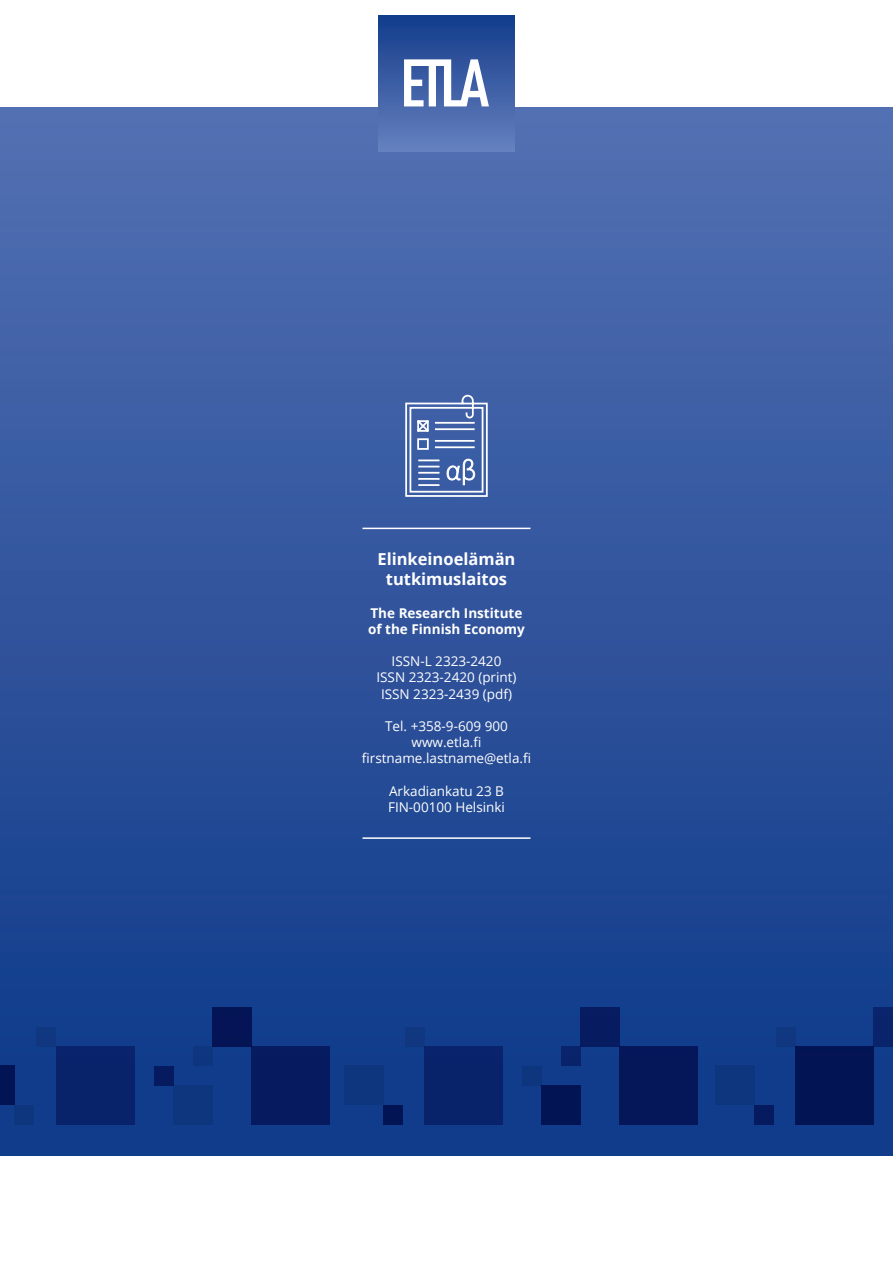
<style>
.page{position:relative;width:893px;height:1263px;background:#fff}
.page>*{position:absolute;margin:0;border:0;box-sizing:border-box;transform-origin:0 0}
.t1{font:700 16.5px/19.8px "Open Sans";color:#fff;text-align:center}
.t2{font:13.5px/16.2px "Open Sans";color:#fff;text-align:center}
.t3{font:700 13.5px/16.2px "Open Sans";color:#fff}
</style>
<div class="page">
<div style="left:0;top:108px;width:893px;height:1047px;background:linear-gradient(to bottom,#5470b2,#0b3787)"></div>
<div style="left:251px;top:1046px;width:78px;height:78px;background:#061b5f"></div>
<div style="left:620px;top:1046px;width:78px;height:78px;background:#051759"></div>
<div style="left:56px;top:1046px;width:78px;height:78px;background:#09236b"></div>
<div style="left:796px;top:1046px;width:78px;height:78px;background:#031455"></div>
<div style="left:425px;top:1046px;width:78px;height:78px;background:#09236b"></div>
<div style="left:212px;top:1007px;width:39px;height:39px;background:#041456"></div>
<div style="left:581px;top:1007px;width:39px;height:39px;background:#071b60"></div>
<div style="left:874px;top:1007px;width:19px;height:39px;background:#0a246c"></div>
<div style="left:173px;top:1085px;width:39px;height:39px;background:#0e367f"></div>
<div style="left:542px;top:1085px;width:39px;height:39px;background:#031455"></div>
<div style="left:715px;top:1066px;width:39px;height:39px;background:#0e367f"></div>
<div style="left:0;top:1066px;width:15px;height:39px;background:#031455"></div>
<div style="left:193px;top:1046px;width:19px;height:20px;background:#0e377f"></div>
<div style="left:561px;top:1046px;width:20px;height:20px;background:#09246c"></div>
<div style="left:37px;top:1027px;width:19px;height:19px;background:#10377f"></div>
<div style="left:776px;top:1027px;width:20px;height:19px;background:#10377f"></div>
<div style="left:405px;top:1027px;width:20px;height:19px;background:#10377f"></div>
<div style="left:15px;top:1105px;width:19px;height:19px;background:#0e367f"></div>
<div style="left:754px;top:1105px;width:20px;height:19px;background:#061b5f"></div>
<div style="left:383px;top:1105px;width:20px;height:19px;background:#031455"></div>
<div style="left:154px;top:1066px;width:19px;height:19px;background:#061b5f"></div>
<div style="left:522px;top:1066px;width:20px;height:19px;background:#0e367f"></div>
<div style="left:344px;top:1066px;width:39px;height:39px;background:#0e367f"></div>
<div style="left:378px;top:15px;width:136px;height:136px;background:linear-gradient(to bottom,#113b8a,#6580bf)"></div>
<hr style="left:362px;top:837px;width:168px;height:2px;background:#fff">
<hr style="left:362px;top:528px;width:168px;height:1px;background:#fff">
<svg style="left:404px;top:59px;width:85px;height:47px"></svg>
<svg style="left:404px;top:394px;width:85px;height:104px;background:#6a84ba"></svg>
<p class="t1" style="left:377px;top:549px;width:139px">Elinkeinoelämän tutkimuslaitos</p>
<p class="t3" style="left:368px;top:604px;width:158px">The Research Institute of the Finnish Economy</p>
<p class="t2" style="left:376px;top:653px;width:142px">ISSN-L 2323-2420<br>ISSN 2323-2420 (print)<br>ISSN 2323-2439 (pdf)</p>
<p class="t2" style="left:362px;top:718px;width:171px">Tel. +358-9-609 900 www.etla.fi firstname.lastname@etla.fi</p>
<p class="t2" style="left:388px;top:782px;width:118px;text-align:left">Arkadiankatu 23 B<br>FIN-00100 Helsinki</p>
</div>
